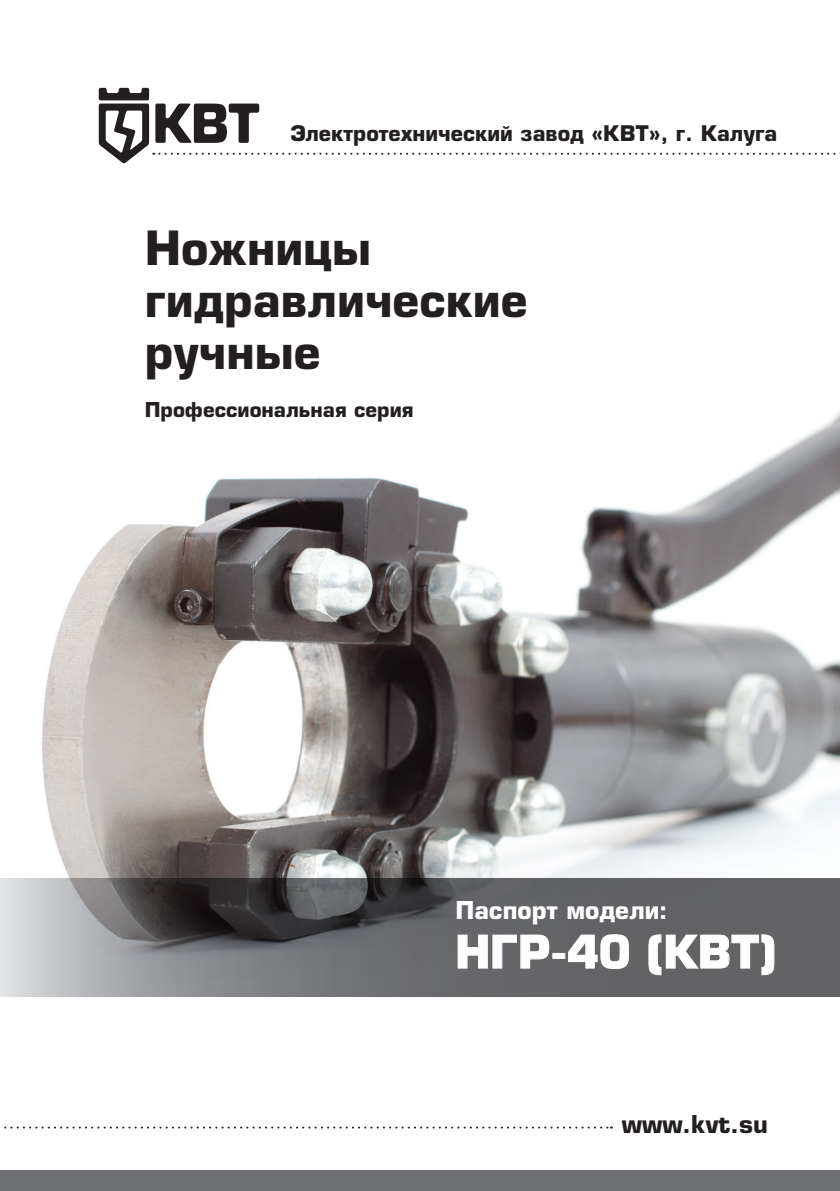
<style>
.page{position:relative;width:840px;height:1191px;background:#fff}
.page>*{position:absolute;margin:0;border:0;box-sizing:border-box;transform-origin:0 0}
.t1{font:700 46px/52px "Europe";color:#231f20}
.t2{font:700 44px "Europe";color:#fff}
.t3{font:700 24px "Europe";color:#fff}
.t4{font:700 24px "Europe";color:#231f20}
.t5{font:700 21px "Europe";color:#231f20}
.t6{font:700 20px "Europe";color:#231f20}
</style>
<div class="page">
<img style="left:0;top:412px;width:839px;height:585px">
<svg style="left:0;top:878px;width:839px;height:118px;background:#6e6e71"></svg>
<div style="left:0;top:1170px;width:839px;height:21px;background:#6f7073"></div>
<svg style="left:457px;top:934px;width:92px;height:35px;background:#7a7a7d"></svg>
<div style="left:552px;top:953px;width:12px;height:5px;border:1px solid #fff"></div>
<svg style="left:567px;top:933px;width:62px;height:36px;background:#79797b"></svg>
<svg style="left:647px;top:933px;width:127px;height:42px;background:#767679"></svg>
<svg style="left:135px;top:412px;width:403px;height:75px"></svg>
<svg style="left:99px;top:88px;width:741px;height:76px"></svg>
<svg style="left:0;top:1126px;width:611px;height:2px"></svg>
<p class="t5" style="left:290px;top:121px;width:488px">Электротехнический завод «КВТ», г. Калуга</p>
<h1 class="t1" style="left:145px;top:222px;width:384px">Ножницы гидравлические ручные</h1>
<p class="t6" style="left:145px;top:398px;width:270px">Профессиональная серия</p>
<p class="t3" style="left:455px;top:896px;width:214px">Паспорт модели:</p>
<h2 class="t2" style="left:455px;top:925px;width:322px">НГР-40 (КВТ)</h2>
<p class="t4" style="left:621px;top:1109px;width:147px">www.kvt.su</p>
</div>
